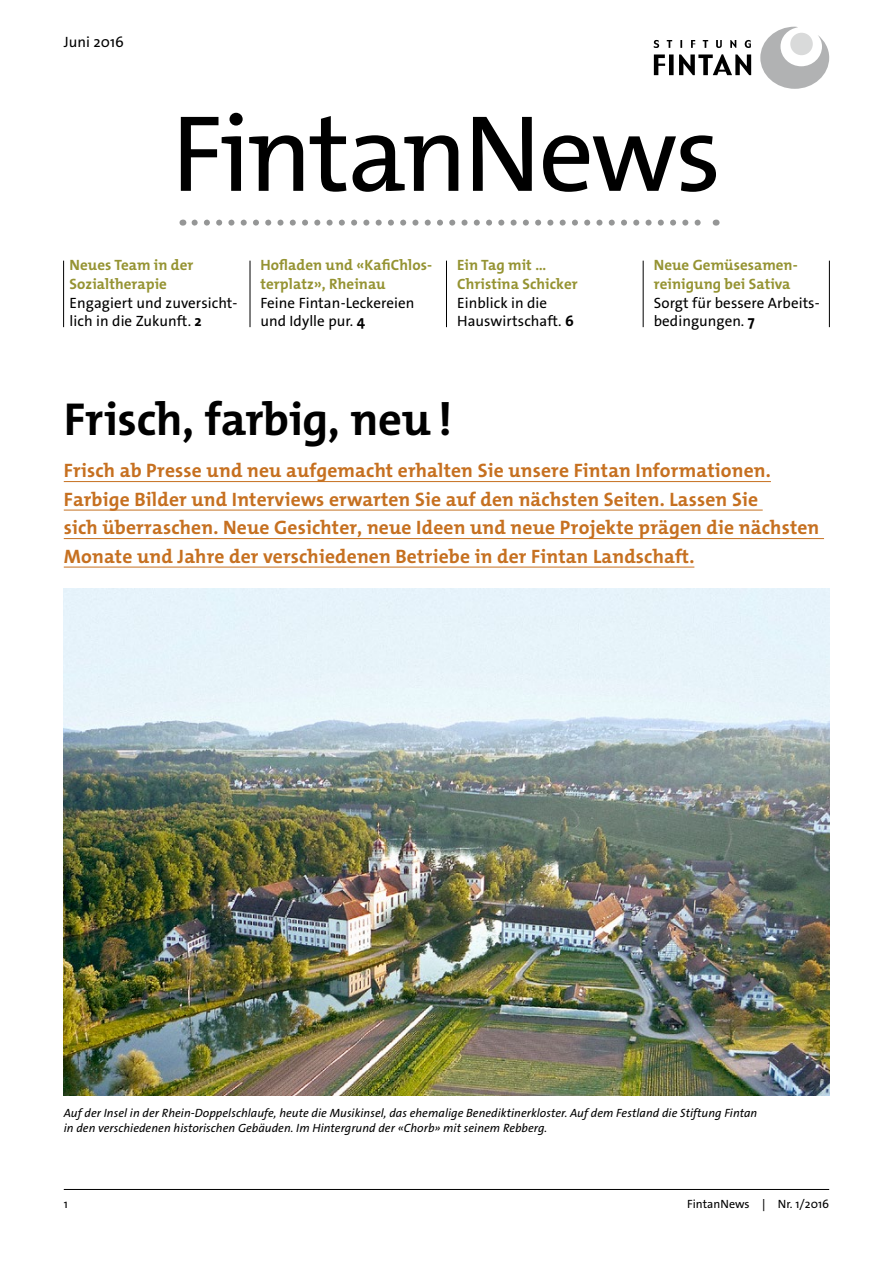
<style>
.page{position:relative;width:893px;height:1263px;background:#fff}
.page>*{position:absolute;margin:0;border:0;box-sizing:border-box;transform-origin:0 0}
.FintanNews{font:109.5px "The Mix Os F";letter-spacing:-.03em;color:#000}
.Titel_Titelseite{font:700 46.5px "The Mix Os F";letter-spacing:-.01em;color:#000}
.Lead_Titelseite{font:700 19.5px/28.5px "The Mix Os F";letter-spacing:.01em;color:#c67020}
.Lauftext_10_12_5pt{font:15px/18.8px "The Sans Os F";letter-spacing:.005em;color:#000}
.Anreisser_Grün{font:700 15px/18.8px "The Mix Os F";letter-spacing:.005em;color:#959332}
.Bildlegende{font:italic 12px "The Sans Os F";letter-spacing:.005em;color:#000}
.Fusszeile_und_Pagina{font:12px "The Sans Os F";letter-spacing:.005em;color:#000}
.s1{font-weight:700}
</style>
<div class="page">
<hr style="left:64px;top:1189px;width:765px;height:1px;background:#000">
<img style="left:64px;top:589px;width:765px;height:506px">
<hr style="left:446px;top:261px;width:1px;height:66px;background:#000">
<hr style="left:250px;top:261px;width:1px;height:66px;background:#000">
<hr style="left:63px;top:261px;width:1px;height:66px;background:#000">
<hr style="left:829px;top:261px;width:1px;height:66px;background:#000">
<hr style="left:643px;top:261px;width:1px;height:66px;background:#000">
<hr style="left:64px;top:481px;width:707px;height:1px;background:#c67020">
<hr style="left:64px;top:510px;width:699px;height:1px;background:#c67020">
<hr style="left:64px;top:538px;width:760px;height:1px;background:#c67020">
<hr style="left:64px;top:567px;width:630px;height:1px;background:#c67020">
<svg style="left:195px;top:220px;width:506px;height:6px"></svg>
<svg style="left:654px;top:40px;width:97px;height:8px"></svg>
<svg style="left:654px;top:54px;width:97px;height:21px"></svg>
<svg style="left:760px;top:27px;width:69px;height:62px"></svg>
<p class="Lauftext_10_12_5pt" style="left:64px;top:32px;width:62px">Juni 2016</p>
<p class="FintanNews" style="left:172px;top:84px;width:551px">FintanNews</p>
<p class="Anreisser_Grün" style="left:70px;top:256px;width:125px">Neues Team in der</p>
<p class="Anreisser_Grün" style="left:70px;top:274px;width:99px">Sozialtherapie</p>
<p class="Lauftext_10_12_5pt" style="left:70px;top:293px;width:169px">Engagiert und zuversicht&shy;lich in die Zukunft. <span class="s1">2</span></p>
<p class="Anreisser_Grün" style="left:260px;top:256px;width:173px">Hofladen und «KafiChlos&shy;terplatz», Rheinau</p>
<p class="Lauftext_10_12_5pt" style="left:260px;top:293px;width:155px">Feine Fintan-Leckereien und Idylle pur. <span class="s1">4</span></p>
<p class="Anreisser_Grün" style="left:457px;top:256px;width:91px">Ein Tag mit ...</p>
<p class="Anreisser_Grün" style="left:457px;top:274px;width:122px">Christina Schicker</p>
<p class="Lauftext_10_12_5pt" style="left:457px;top:293px;width:118px">Einblick in die<br>Hauswirtschaft. <span class="s1">6</span></p>
<p class="Anreisser_Grün" style="left:654px;top:256px;width:145px">Neue Gemüsesamen-</p>
<p class="Anreisser_Grün" style="left:654px;top:274px;width:138px">reinigung bei Sativa</p>
<p class="Lauftext_10_12_5pt" style="left:654px;top:293px;width:167px">Sorgt für bessere Arbeits&shy;bedingungen. <span class="s1">7</span></p>
<p class="Titel_Titelseite" style="left:64px;top:389px;width:390px">Frisch, farbig, neu!</p>
<p class="Lead_Titelseite" style="left:64px;top:456px;width:709px">Frisch ab Presse und neu aufgemacht erhalten Sie unsere Fintan Informationen.</p>
<p class="Lead_Titelseite" style="left:64px;top:485px;width:757px">Farbige Bilder und Interviews erwarten Sie auf den nächsten Seiten. Lassen Sie<br>sich überraschen. Neue Gesichter, neue Ideen und neue Projekte prägen die nächsten<br>Monate und Jahre der verschiedenen Betriebe in der Fintan Landschaft.</p>
<p class="Bildlegende" style="left:64px;top:1105px;width:695px">Auf der Insel in der Rhein-Doppelschlaufe, heute die Musikinsel, das ehemalige Benediktinerkloster. Auf dem Festland die Stiftung Fintan</p>
<p class="Bildlegende" style="left:64px;top:1120px;width:485px">in den verschiedenen historischen Gebäuden. Im Hintergrund der «Chorb» mit seinem Rebberg.</p>
<p class="Fusszeile_und_Pagina" style="left:64px;top:1196px;width:6px">1</p>
<p class="Fusszeile_und_Pagina" style="left:687px;top:1196px;width:144px">FintanNews ↕ Nr. 1/2016</p>
</div>
